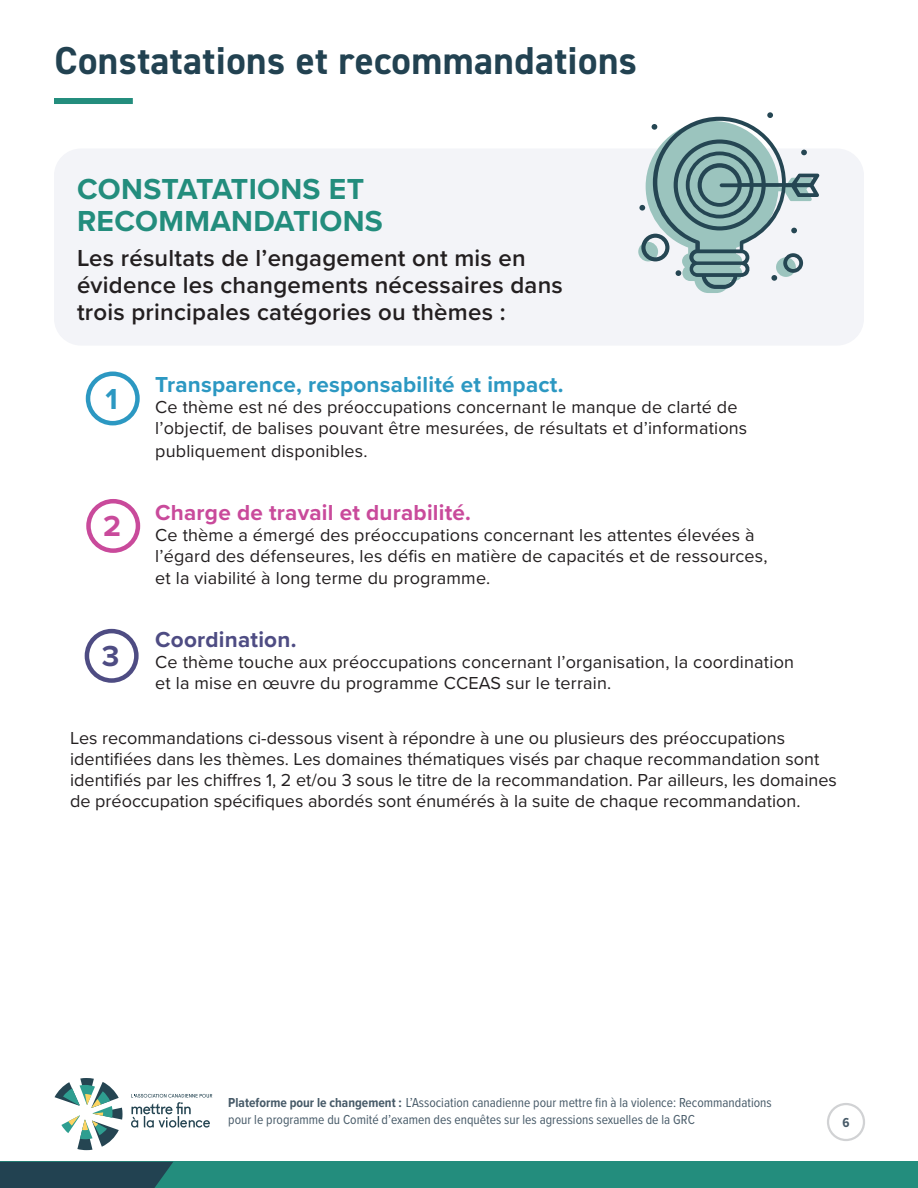
<style>
.page{position:relative;width:918px;height:1188px;background:#fff}
.page>*{position:absolute;margin:0;border:0;box-sizing:border-box;transform-origin:0 0}
.t1{font:700 39px "DIN2014";letter-spacing:.01em;color:#224251}
.t2{font:700 30px/31.5px "Proxima Nova";letter-spacing:.01em;color:#238d7d}
.t3{font:700 30px "Proxima Nova";color:#2c98c2}
.t4{font:700 30px "Proxima Nova";color:#c94a9b}
.t5{font:700 30px "Proxima Nova";color:#4e4c83}
.t6{font:600 24px/27px "Proxima Nova";letter-spacing:.01em;color:#231f20}
.t7{font:700 22.5px "Proxima Nova";letter-spacing:.01em;color:#2c98c2}
.t8{font:700 22.5px "Proxima Nova";letter-spacing:.01em;color:#c94a9b}
.t9{font:700 22.5px "Proxima Nova";letter-spacing:.01em;color:#4e4c83}
.t10{font:18px/21.8px "Proxima Nova";letter-spacing:.01em;color:#231f20}
.t11{font:13.5px/16.5px "Proxima Nova Cond";color:#475a68}
.t12{font:700 13.5px "Proxima Nova Cond";color:#475a68}
.s1{font-weight:700}
</style>
<div class="page">
<svg style="left:55px;top:1078px;width:68px;height:72px"></svg>
<svg style="left:131px;top:1094px;width:81px;height:34px"></svg>
<div style="left:827px;top:1103px;width:38px;height:38px;border:2px solid #d1d2d4;border-radius:50%"></div>
<div style="left:0;top:1162px;width:918px;height:26px;background:#238d7d"></div>
<div style="left:0;top:1162px;width:173px;height:26px;background:#224251"></div>
<div style="left:54px;top:149px;width:810px;height:197px;background:#f3f4f8;border-radius:27px"></div>
<div style="left:54px;top:98px;width:79px;height:6px;background:#238d7d"></div>
<div style="left:86px;top:372px;width:54px;height:53px;border:4px solid #2c98c2;border-radius:50%"></div>
<div style="left:86px;top:499px;width:54px;height:54px;border:4px solid #c94a9b;border-radius:50%"></div>
<div style="left:85px;top:629px;width:54px;height:54px;border:4px solid #4e4c83;border-radius:50%"></div>
<svg style="left:639px;top:112px;width:180px;height:181px"></svg>
<p class="t1" style="left:55px;top:35px;width:584px">Constatations et recommandations</p>
<p class="t2" style="left:77px;top:173px;width:307px">CONSTATATIONS ET<br>RECOMMANDATIONS</p>
<p class="t6" style="left:77px;top:244px;width:487px">Les résultats de l’engagement ont mis en évidence les changements nécessaires dans trois principales catégories ou thèmes :</p>
<p class="t3" style="left:105px;top:376px;width:14px">1</p>
<p class="t4" style="left:103px;top:504px;width:19px">2</p>
<p class="t7" style="left:155px;top:368px;width:410px">Transparence, responsabilité et impact.</p>
<p class="t10" style="left:155px;top:396px;width:594px">Ce thème est né des préoccupations concernant le manque de clarté de l’objectif, de balises pouvant être mesurées, de résultats et d’informations publiquement disponibles.</p>
<p class="t8" style="left:155px;top:496px;width:317px">Charge de travail et durabilité.</p>
<p class="t10" style="left:155px;top:523px;width:614px">Ce thème a émergé des préoccupations concernant les attentes élevées à l’égard des défenseures, les défis en matière de capacités et de ressources, et la viabilité à long terme du programme.</p>
<p class="t9" style="left:155px;top:623px;width:143px">Coordination.</p>
<p class="t10" style="left:155px;top:651px;width:640px;line-height:21px">Ce thème touche aux préoccupations concernant l’organisation, la coordination et la mise en œuvre du programme CCEAS sur le terrain.</p>
<p class="t10" style="left:70px;top:727px;width:768px;line-height:21px">Les recommandations ci-dessous visent à répondre à une ou plusieurs des préoccupations identifiées dans les thèmes. Les domaines thématiques visés par chaque recommandation sont identifiés par les chiffres 1, 2 et/ou 3 sous le titre de la recommandation. Par ailleurs, les domaines de préoccupation spécifiques abordés sont énumérés à la suite de chaque recommandation.</p>
<p class="t5" style="left:102px;top:634px;width:19px">3</p>
<p class="t11" style="left:228px;top:1094px;width:545px"><span class="s1">Plateforme pour le changement :</span> L’Association canadienne pour mettre fin à la violence: Recommandations pour le programme du Comité d’examen des enquêtes sur les agressions sexuelles de la GRC</p>
<p class="t12" style="left:842px;top:1112px;width:9px">6</p>
</div>
